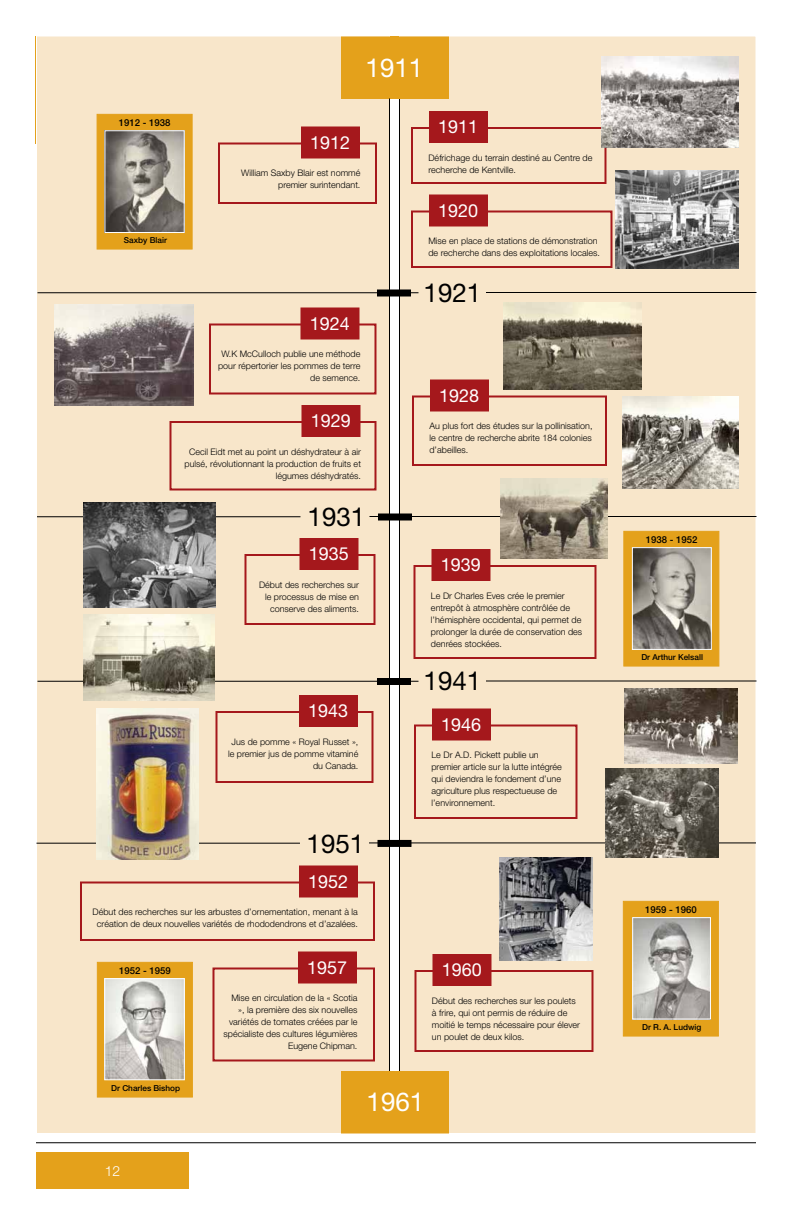
<style>
.page{position:relative;width:792px;height:1224px;background:#fff}
.page>*{position:absolute;margin:0;border:0;box-sizing:border-box;transform-origin:0 0}
.t1{font:26px "Helvetica Neue";color:#000}
.t2{font:26px "Helvetica Neue";color:#fff}
.t3{font:18px "Helvetica Neue";color:#fff}
.t4{font:300 14px "Helvetica Neue";color:#fff}
.t5{font:500 9.6px "Helvetica Neue";color:#000}
.t6{font:300 9px/12px "Helvetica Neue";color:#000;text-align:right}
.t7{font:500 8.2px "Helvetica Neue";color:#000}
</style>
<div class="page">
<div style="left:36px;top:1152px;width:153px;height:36px;background:#e4a11b"></div>
<hr style="left:36px;top:1142px;width:720px;height:1px;background:#000">
<div style="left:399px;top:36px;width:357px;height:1098px;background:#f8e6ca;border:1px solid #fff"></div>
<div style="left:36px;top:36px;width:354px;height:1098px;background:#f8e6ca;border:1px solid #fff"></div>
<img style="left:504px;top:303px;width:138px;height:87px">
<img style="left:623px;top:396px;width:116px;height:92px">
<div style="left:341px;top:36px;width:108px;height:63px;background:#e4a11b;border:1px solid #e4a11b"></div>
<hr style="left:389px;top:98px;width:1px;height:1034px;background:#000">
<hr style="left:399px;top:99px;width:1px;height:1034px;background:#000">
<div style="left:341px;top:1071px;width:108px;height:63px;background:#e4a11b;border:1px solid #e4a11b"></div>
<div style="left:377px;top:290px;width:33px;height:6px;background:#000"></div>
<hr style="left:37px;top:292px;width:381px;height:1px;background:#000">
<hr style="left:486px;top:292px;width:270px;height:1px;background:#000">
<div style="left:378px;top:514px;width:33px;height:6px;background:#000"></div>
<hr style="left:37px;top:516px;width:263px;height:1px;background:#000">
<hr style="left:369px;top:516px;width:41px;height:1px;background:#000">
<hr style="left:409px;top:516px;width:347px;height:1px;background:#000">
<div style="left:377px;top:678px;width:33px;height:6px;background:#000"></div>
<div style="left:377px;top:678px;width:34px;height:7px;border:1px solid #000"></div>
<hr style="left:37px;top:681px;width:381px;height:1px;background:#000">
<hr style="left:486px;top:680px;width:270px;height:2px;background:#000">
<div style="left:378px;top:840px;width:33px;height:6px;background:#000"></div>
<div style="left:377px;top:840px;width:34px;height:7px;border:1px solid #000"></div>
<hr style="left:36px;top:843px;width:264px;height:1px;background:#000">
<hr style="left:369px;top:842px;width:41px;height:1px;background:#000">
<hr style="left:408px;top:842px;width:348px;height:1px;background:#000">
<div style="left:411px;top:127px;width:195px;height:57px;border:2px solid #a5181c"></div>
<div style="left:429px;top:111px;width:59px;height:32px;background:#a5181c"></div>
<div style="left:411px;top:210px;width:201px;height:58px;border:2px solid #a5181c"></div>
<div style="left:429px;top:194px;width:59px;height:32px;background:#a5181c;border:1px solid #a5181c"></div>
<div style="left:412px;top:396px;width:195px;height:70px;border:2px solid #a5181c"></div>
<div style="left:430px;top:380px;width:59px;height:32px;background:#a5181c;border:1px solid #a5181c"></div>
<div style="left:413px;top:565px;width:183px;height:94px;border:2px solid #a5181c"></div>
<div style="left:431px;top:549px;width:59px;height:32px;background:#a5181c"></div>
<div style="left:414px;top:724px;width:163px;height:95px;border:2px solid #a5181c"></div>
<div style="left:432px;top:708px;width:59px;height:32px;background:#a5181c;border:1px solid #a5181c"></div>
<div style="left:414px;top:970px;width:179px;height:82px;border:2px solid #a5181c"></div>
<div style="left:432px;top:954px;width:59px;height:32px;background:#a5181c"></div>
<div style="left:218px;top:142px;width:159px;height:62px;border:2px solid #a5181c"></div>
<div style="left:301px;top:126px;width:59px;height:32px;background:#a5181c;border:1px solid #a5181c"></div>
<div style="left:209px;top:324px;width:167px;height:70px;border:2px solid #a5181c"></div>
<div style="left:300px;top:308px;width:59px;height:32px;background:#a5181c;border:1px solid #a5181c"></div>
<div style="left:169px;top:421px;width:207px;height:69px;border:2px solid #a5181c"></div>
<div style="left:301px;top:405px;width:59px;height:32px;background:#a5181c"></div>
<div style="left:244px;top:554px;width:131px;height:71px;border:2px solid #a5181c"></div>
<div style="left:299px;top:538px;width:59px;height:32px;background:#a5181c"></div>
<div style="left:215px;top:711px;width:158px;height:72px;border:2px solid #a5181c"></div>
<div style="left:299px;top:695px;width:59px;height:32px;background:#a5181c"></div>
<div style="left:212px;top:968px;width:163px;height:94px;border:2px solid #a5181c"></div>
<div style="left:298px;top:952px;width:59px;height:32px;background:#a5181c;border:1px solid #a5181c"></div>
<div style="left:80px;top:882px;width:295px;height:59px;border:2px solid #a5181c"></div>
<div style="left:299px;top:866px;width:59px;height:32px;background:#a5181c;border:1px solid #a5181c"></div>
<img style="left:601px;top:56px;width:137px;height:91px">
<img style="left:500px;top:478px;width:107px;height:81px">
<img style="left:624px;top:688px;width:113px;height:76px">
<img style="left:499px;top:857px;width:94px;height:103px">
<img style="left:55px;top:305px;width:138px;height:101px">
<img style="left:83px;top:502px;width:132px;height:105px">
<img style="left:84px;top:614px;width:131px;height:87px">
<img style="left:97px;top:708px;width:101px;height:152px">
<img style="left:606px;top:769px;width:112px;height:89px">
<div style="left:97px;top:114px;width:95px;height:135px;background:#e4a11b"></div>
<img style="left:106px;top:132px;width:77px;height:99px">
<div style="left:104px;top:130px;width:81px;height:103px;border:1px solid #fff"></div>
<div style="left:623px;top:531px;width:96px;height:135px;background:#e4a11b;border:1px solid #e4a11b"></div>
<img style="left:634px;top:549px;width:76px;height:99px">
<div style="left:632px;top:547px;width:80px;height:103px;border:1px solid #fff"></div>
<div style="left:97px;top:962px;width:96px;height:135px;background:#e4a11b"></div>
<img style="left:106px;top:980px;width:77px;height:98px">
<div style="left:104px;top:978px;width:81px;height:102px;border:1px solid #fff"></div>
<div style="left:623px;top:901px;width:96px;height:135px;background:#e4a11b"></div>
<img style="left:634px;top:919px;width:75px;height:99px">
<div style="left:632px;top:917px;width:79px;height:103px;border:1px solid #fff"></div>
<img style="left:615px;top:170px;width:123px;height:98px">
<h1 class="t2" style="left:366px;top:52px;width:59px">1911</h1>
<p class="t5" style="left:119px;top:116px;width:53px">1912 - 1938</p>
<p class="t7" style="left:124px;top:235px;width:45px">Saxby Blair</p>
<h2 class="t3" style="left:310px;top:132px;width:42px">1912</h2>
<p class="t6" style="left:241px;top:167px;width:121px">William Saxby Blair est nommé premier surintendant.</p>
<h2 class="t3" style="left:310px;top:313px;width:42px">1924</h2>
<p class="t6" style="left:218px;top:348px;width:144px">W.K McCulloch publie une méthode pour répertorier les pommes de terre de semence.</p>
<h2 class="t3" style="left:311px;top:410px;width:42px">1929</h2>
<p class="t6" style="left:185px;top:445px;width:178px">Cecil Eidt met au point un déshydrateur à air pulsé, révolutionnant la production de fruits et légumes déshydratés.</p>
<h1 class="t1" style="left:308px;top:501px;width:59px">1931</h1>
<h2 class="t3" style="left:309px;top:543px;width:42px">1935</h2>
<p class="t6" style="left:259px;top:578px;width:101px">Début des recherches sur le processus de mise en conserve des aliments.</p>
<h2 class="t3" style="left:308px;top:700px;width:42px">1943</h2>
<p class="t6" style="left:228px;top:735px;width:132px">Jus de pomme « Royal Russet », le premier jus de pomme vitaminé du Canada.</p>
<h1 class="t1" style="left:307px;top:828px;width:59px">1951</h1>
<h2 class="t3" style="left:308px;top:871px;width:42px">1952</h2>
<h2 class="t3" style="left:438px;top:116px;width:42px">1911</h2>
<p class="t6" style="left:428px;top:151px;width:165px;text-align:left">Défrichage du terrain destiné au Centre de recherche de Kentville.</p>
<h2 class="t3" style="left:438px;top:200px;width:42px">1920</h2>
<p class="t6" style="left:428px;top:235px;width:173px;text-align:left">Mise en place de stations de démonstration de recherche dans des exploitations locales.</p>
<h1 class="t1" style="left:424px;top:277px;width:59px">1921</h1>
<h2 class="t3" style="left:439px;top:385px;width:42px">1928</h2>
<p class="t6" style="left:429px;top:420px;width:165px;text-align:justify">Au plus fort des études sur la pollinisation, le centre de recherche abrite 184 colonies d’abeilles.</p>
<h2 class="t3" style="left:441px;top:554px;width:42px">1939</h2>
<p class="t6" style="left:431px;top:589px;width:153px;text-align:left">Le Dr Charles Eves crée le premier entrepôt à atmosphère contrôlée de l’hémisphère occidental, qui permet de prolonger la durée de conservation des denrées stockées.</p>
<h1 class="t1" style="left:424px;top:665px;width:59px">1941</h1>
<h2 class="t3" style="left:441px;top:714px;width:42px">1946</h2>
<p class="t6" style="left:431px;top:749px;width:132px;text-align:left">Le Dr A.D. Pickett publie un premier article sur la lutte intégrée qui deviendra le fondement d’une agriculture plus respectueuse de l’environnement.</p>
<p class="t6" style="left:93px;top:906px;width:267px;text-align:center">Début des recherches sur les arbustes d’ornementation, menant à la création de deux nouvelles variétés de rhododendrons et d’azalées.</p>
<p class="t5" style="left:119px;top:964px;width:53px">1952 - 1959</p>
<h2 class="t3" style="left:307px;top:957px;width:42px">1957</h2>
<h2 class="t3" style="left:442px;top:959px;width:42px">1960</h2>
<p class="t6" style="left:224px;top:992px;width:135px">Mise en circulation de la « Scotia », la première des six nouvelles variétés de tomates créées par le spécialiste des cultures légumières<br>Eugene Chipman.</p>
<p class="t6" style="left:432px;top:994px;width:150px;text-align:left">Début des recherches sur les poulets à frire, qui ont permis de réduire de moitié le temps nécessaire pour élever un poulet de deux kilos.</p>
<p class="t7" style="left:111px;top:1083px;width:70px">Dr Charles Bishop</p>
<h1 class="t2" style="left:367px;top:1086px;width:59px">1961</h1>
<h3 class="t4" style="left:105px;top:1162px;width:17px">12</h3>
<p class="t5" style="left:646px;top:533px;width:53px">1938 - 1952</p>
<p class="t7" style="left:641px;top:652px;width:63px">Dr Arthur Kelsall</p>
<p class="t5" style="left:645px;top:903px;width:53px">1959 - 1960</p>
<p class="t7" style="left:642px;top:1022px;width:61px">Dr R. A. Ludwig</p>
</div>
